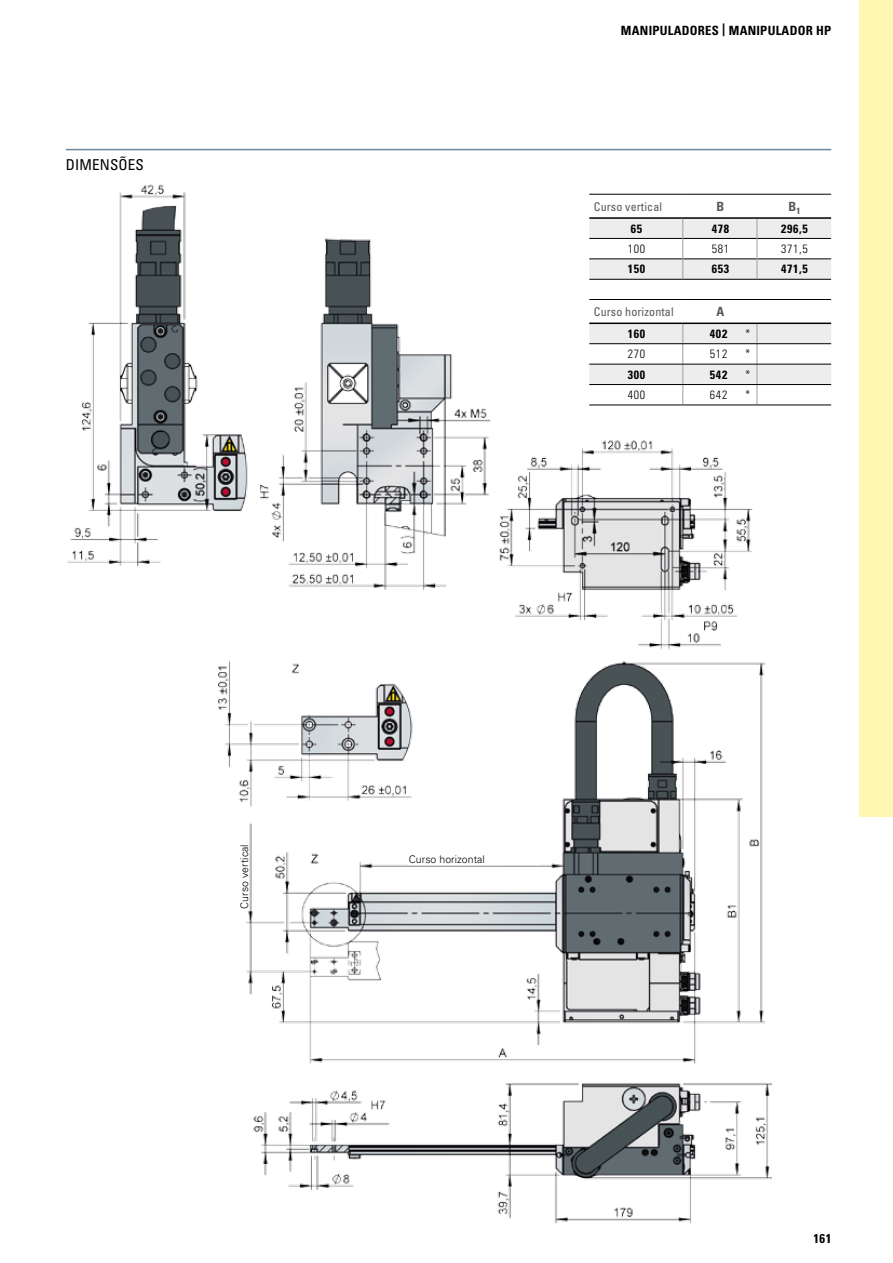
<style>
.page{position:relative;width:893px;height:1263px;background:#fff}
.page>*{position:absolute;margin:0;border:0;box-sizing:border-box;transform-origin:0 0}
.t1{font:condensed 15px "Univers";letter-spacing:.01em;color:#000}
.t2{font:700 condensed 12.75px "Univers";letter-spacing:.02em;color:#000}
.t3{font:700 condensed 12.75px "Univers";color:#575756}
.t4{font:700 condensed 12px "Univers";letter-spacing:.06em;color:#000}
.t5{font:condensed 12px "Univers";letter-spacing:.01em;color:#575756}
.t6{font:300 condensed 12px "Univers";letter-spacing:.06em;color:#000}
.t7{font:300 10.5px "Univers";letter-spacing:.005em;color:#000}
</style>
<div class="page">
<img style="left:67px;top:184px;width:705px;height:1040px">
<hr style="left:66px;top:149px;width:765px;height:1px;background:#6c879c">
<div style="left:409px;top:846px;width:130px;height:19px;background:#fff"></div>
<div style="left:232px;top:821px;width:17px;height:88px;background:#fff"></div>
<hr style="left:589px;top:194px;width:94px;height:1px;background:#000">
<hr style="left:683px;top:194px;width:74px;height:1px;background:#000">
<hr style="left:757px;top:194px;width:74px;height:1px;background:#000">
<hr style="left:589px;top:217px;width:94px;height:2px;background:#000">
<hr style="left:683px;top:217px;width:74px;height:2px;background:#000">
<hr style="left:757px;top:217px;width:74px;height:2px;background:#000">
<hr style="left:589px;top:279px;width:94px;height:1px;background:#000">
<hr style="left:683px;top:279px;width:74px;height:1px;background:#000">
<hr style="left:757px;top:279px;width:74px;height:1px;background:#000">
<svg style="left:589px;top:218px;width:242px;height:61px"></svg>
<svg style="left:589px;top:323px;width:242px;height:82px"></svg>
<hr style="left:589px;top:299px;width:94px;height:1px;background:#000">
<hr style="left:683px;top:299px;width:74px;height:1px;background:#000">
<hr style="left:757px;top:299px;width:74px;height:1px;background:#000">
<hr style="left:589px;top:343px;width:94px;height:1px;background:#000">
<hr style="left:683px;top:343px;width:74px;height:1px;background:#000">
<hr style="left:757px;top:343px;width:74px;height:1px;background:#000">
<hr style="left:589px;top:384px;width:94px;height:1px;background:#000">
<hr style="left:683px;top:384px;width:74px;height:1px;background:#000">
<hr style="left:757px;top:384px;width:74px;height:1px;background:#000">
<hr style="left:589px;top:364px;width:94px;height:1px;background:#000">
<hr style="left:683px;top:364px;width:74px;height:1px;background:#000">
<hr style="left:757px;top:364px;width:74px;height:1px;background:#000">
<hr style="left:589px;top:405px;width:94px;height:1px;background:#000">
<hr style="left:683px;top:405px;width:74px;height:1px;background:#000">
<hr style="left:757px;top:405px;width:74px;height:1px;background:#000">
<div style="left:859px;top:0;width:34px;height:816px;background:#fff7b2"></div>
<p class="t1" style="left:66px;top:155px;width:79px">DIMENSÕES</p>
<p class="t2" style="left:621px;top:22px;width:212px">MANIPULADORES | MANIPULADOR HP</p>
<p class="t5" style="left:594px;top:199px;width:70px">Curso vertical</p>
<p class="t3" style="left:716px;top:199px;width:9px">B</p>
<p class="t3" style="left:788px;top:199px;width:14px">B<sub>1</sub></p>
<p class="t4" style="left:631px;top:221px;width:13px">65</p>
<p class="t4" style="left:712px;top:221px;width:19px">478</p>
<p class="t4" style="left:781px;top:221px;width:28px">296,5</p>
<p class="t6" style="left:628px;top:241px;width:19px">100</p>
<p class="t6" style="left:712px;top:241px;width:19px">581</p>
<p class="t6" style="left:781px;top:241px;width:28px">371,5</p>
<p class="t4" style="left:628px;top:262px;width:19px">150</p>
<p class="t4" style="left:712px;top:262px;width:19px">653</p>
<p class="t4" style="left:781px;top:262px;width:28px">471,5</p>
<p class="t5" style="left:594px;top:304px;width:81px">Curso horizontal</p>
<p class="t3" style="left:716px;top:304px;width:9px">A</p>
<p class="t4" style="left:628px;top:326px;width:19px">160</p>
<p class="t4" style="left:710px;top:326px;width:19px">402</p>
<p class="t6" style="left:745px;top:326px;width:7px">*</p>
<p class="t6" style="left:628px;top:347px;width:19px">270</p>
<p class="t6" style="left:710px;top:347px;width:19px">512</p>
<p class="t6" style="left:745px;top:347px;width:7px">*</p>
<p class="t4" style="left:628px;top:367px;width:19px">300</p>
<p class="t4" style="left:710px;top:367px;width:19px">542</p>
<p class="t6" style="left:745px;top:367px;width:7px">*</p>
<p class="t6" style="left:628px;top:388px;width:19px">400</p>
<p class="t6" style="left:710px;top:388px;width:19px">642</p>
<p class="t6" style="left:745px;top:388px;width:7px">*</p>
<p class="t7" style="left:238px;top:909px;width:66px;rotate:-90deg">Curso vertical</p>
<p class="t7" style="left:409px;top:853px;width:78px">Curso horizontal</p>
<p class="t2" style="left:813px;top:1231px;width:20px">161</p>
</div>
